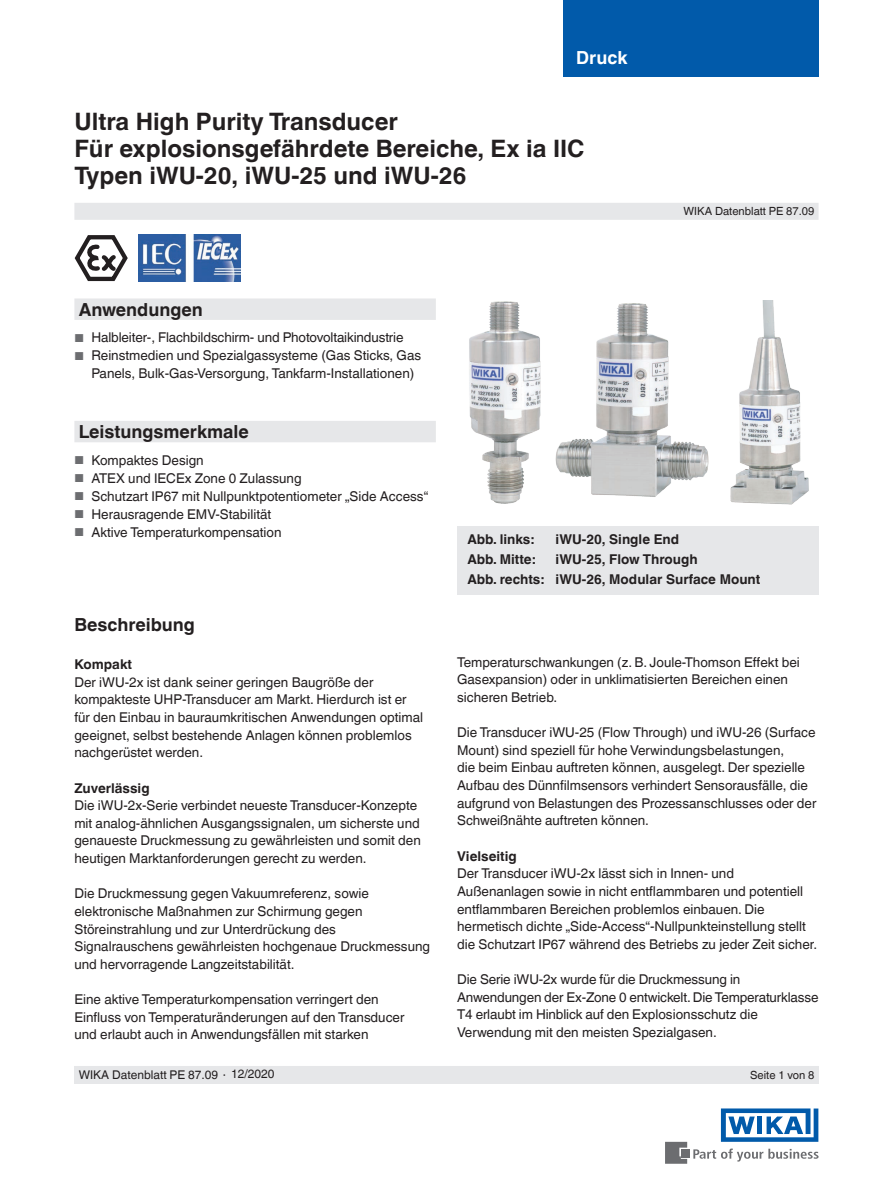
<style>
.page{position:relative;width:893px;height:1188px;background:#fff}
.page>*{position:absolute;margin:0;border:0;box-sizing:border-box;transform-origin:0 0}
.t1{font:700 24px/27px "Helvetica World";color:#231f20}
.t2{font:700 18px "Helvetica World";color:#231f20}
.t3{font:700 18px "Helvetica World";color:#fff}
.t4{font:13.5px/17.7px "Helvetica World";color:#231f20}
.t5{font:700 13.5px/20px "Helvetica World";color:#231f20}
.t6{font:12px "Helvetica World";color:#231f20}
.t7{font:11.25px "Helvetica World";color:#231f20}
.s1{font-size:11.55px;color:#6c6d70}
.s2{font-size:11.25px}
</style>
<div class="page">
<svg style="left:693px;top:1149px;width:126px;height:13px"></svg>
<div style="left:682px;top:1150px;width:8px;height:8px;background:#6c6d70"></div>
<svg style="left:665px;top:1142px;width:22px;height:22px"></svg>
<svg style="left:721px;top:1108px;width:97px;height:34px"></svg>
<div style="left:563px;top:0;width:256px;height:76px;background:#015aaa"></div>
<div style="left:74px;top:203px;width:745px;height:17px;background:#e6e7e9"></div>
<div style="left:74px;top:1066px;width:745px;height:18px;background:#e6e7e9"></div>
<div style="left:457px;top:526px;width:362px;height:68px;background:#e6e7e9"></div>
<img style="left:469px;top:301px;width:71px;height:203px">
<img style="left:555px;top:303px;width:154px;height:194px">
<img style="left:731px;top:300px;width:78px;height:204px">
<svg style="left:74px;top:298px;width:362px;height:144px"></svg>
<svg style="left:74px;top:235px;width:54px;height:47px"></svg>
<img style="left:138px;top:235px;width:102px;height:46px">
<h2 class="t3" style="left:576px;top:47px;width:53px">Druck</h2>
<h1 class="t1" style="left:74px;top:108px;width:512px">Ultra High Purity Transducer<br>Für explosionsgefährdete Bereiche, Ex ia IIC<br>Typen iWU-20, iWU-25 und iWU-26</h1>
<h2 class="t2" style="left:79px;top:299px;width:126px">Anwendungen</h2>
<p class="t4" style="left:74px;top:329px;width:331px"><span class="s1">■</span> Halbleiter-, Flachbildschirm- und Photovoltaikindustrie</p>
<p class="t4" style="left:91px;top:347px;width:331px;text-indent:-17px"><span class="s1">■</span> Reinstmedien und Spezialgassysteme (Gas Sticks, Gas<br>Panels, Bulk-Gas-Versorgung, Tankfarm-Installationen)</p>
<p class="t7" style="left:684px;top:205px;width:132px">WIKA Datenblatt PE 87.09</p>
<h2 class="t2" style="left:79px;top:421px;width:172px">Leistungsmerkmale</h2>
<p class="t4" style="left:74px;top:451px;width:131px"><span class="s1">■</span> Kompaktes Design</p>
<p class="t4" style="left:74px;top:469px;width:229px"><span class="s1">■</span> ATEX und IECEx Zone 0 Zulassung</p>
<p class="t4" style="left:74px;top:487px;width:355px"><span class="s1">■</span> Schutzart IP67 mit Nullpunktpotentiometer „Side Access“</p>
<p class="t4" style="left:74px;top:505px;width:198px"><span class="s1">■</span> Herausragende EMV-Stabilität</p>
<p class="t4" style="left:74px;top:523px;width:209px"><span class="s1">■</span> Aktive Temperaturkompensation</p>
<h2 class="t2" style="left:74px;top:614px;width:122px">Beschreibung</h2>
<p class="t5" style="left:74px;top:655px;width:59px">Kompakt</p>
<p class="t4" style="left:74px;top:673px;width:350px">Der iWU-2x ist dank seiner geringen Baugröße der kompakteste UHP-Transducer am Markt. Hierdurch ist er für den Einbau in bauraumkritischen Anwendungen optimal geeignet, selbst bestehende Anlagen können problemlos nachgerüstet werden.</p>
<p class="t5" style="left:74px;top:778px;width:77px">Zuverlässig</p>
<p class="t4" style="left:74px;top:797px;width:348px">Die iWU-2x-Serie verbindet neueste Transducer-Konzepte mit analog-ähnlichen Ausgangssignalen, um sicherste und genaueste Druckmessung zu gewährleisten und somit den heutigen Marktanforderungen gerecht zu werden.</p>
<p class="t4" style="left:74px;top:885px;width:357px">Die Druckmessung gegen Vakuumreferenz, sowie elektronische Maßnahmen zur Schirmung gegen Störeinstrahlung und zur Unterdrückung des Signalrauschens gewährleisten hochgenaue Druckmessung und hervorragende Langzeitstabilität.</p>
<p class="t4" style="left:74px;top:991px;width:332px">Eine aktive Temperaturkompensation verringert den<br>Einfluss von Temperaturänderungen auf den Transducer und erlaubt auch in Anwendungsfällen mit starken</p>
<p class="t5" style="left:467px;top:530px;width:68px">Abb. links:</p>
<p class="t5" style="left:556px;top:530px;width:125px">iWU-20, Single End</p>
<p class="t5" style="left:467px;top:550px;width:70px">Abb. Mitte:</p>
<p class="t5" style="left:467px;top:550px;width:294px;text-indent:88px">iWU-25, Flow Through<br>Abb. rechts: iWU-26, Modular Surface Mount</p>
<p class="t4" style="left:457px;top:653px;width:344px">Temperaturschwankungen (z. B. Joule-Thomson Effekt bei<br>Gasexpansion) oder in unklimatisierten Bereichen einen sicheren Betrieb.</p>
<p class="t4" style="left:457px;top:724px;width:361px">Die Transducer iWU-25 (Flow Through) und iWU-26 (Surface Mount) sind speziell für hohe Verwindungsbelastungen,<br>die beim Einbau auftreten können, ausgelegt. Der spezielle Aufbau des Dünnfilmsensors verhindert Sensorausfälle, die aufgrund von Belastungen des Prozessanschlusses oder der Schweißnähte auftreten können.</p>
<p class="t5" style="left:457px;top:846px;width:61px">Vielseitig</p>
<p class="t4" style="left:457px;top:865px;width:362px">Der Transducer iWU-2x lässt sich in Innen- und Außenanlagen sowie in nicht entflammbaren und potentiell entflammbaren Bereichen problemlos einbauen. Die hermetisch dichte „Side-Access“-Nullpunkteinstellung stellt die Schutzart IP67 während des Betriebs zu jeder Zeit sicher.</p>
<p class="t4" style="left:457px;top:971px;width:363px">Die Serie iWU-2x wurde für die Druckmessung in Anwendungen der Ex-Zone 0 entwickelt. Die Temperaturklasse T4 erlaubt im Hinblick auf den Explosionsschutz die Verwendung mit den meisten Spezialgasen.</p>
<p class="t6" style="left:79px;top:1068px;width:197px">WIKA Datenblatt PE 87.09 <span class="s2">∙</span> 12/2020</p>
<p class="t7" style="left:750px;top:1068px;width:66px">Seite 1 von 8</p>
</div>
